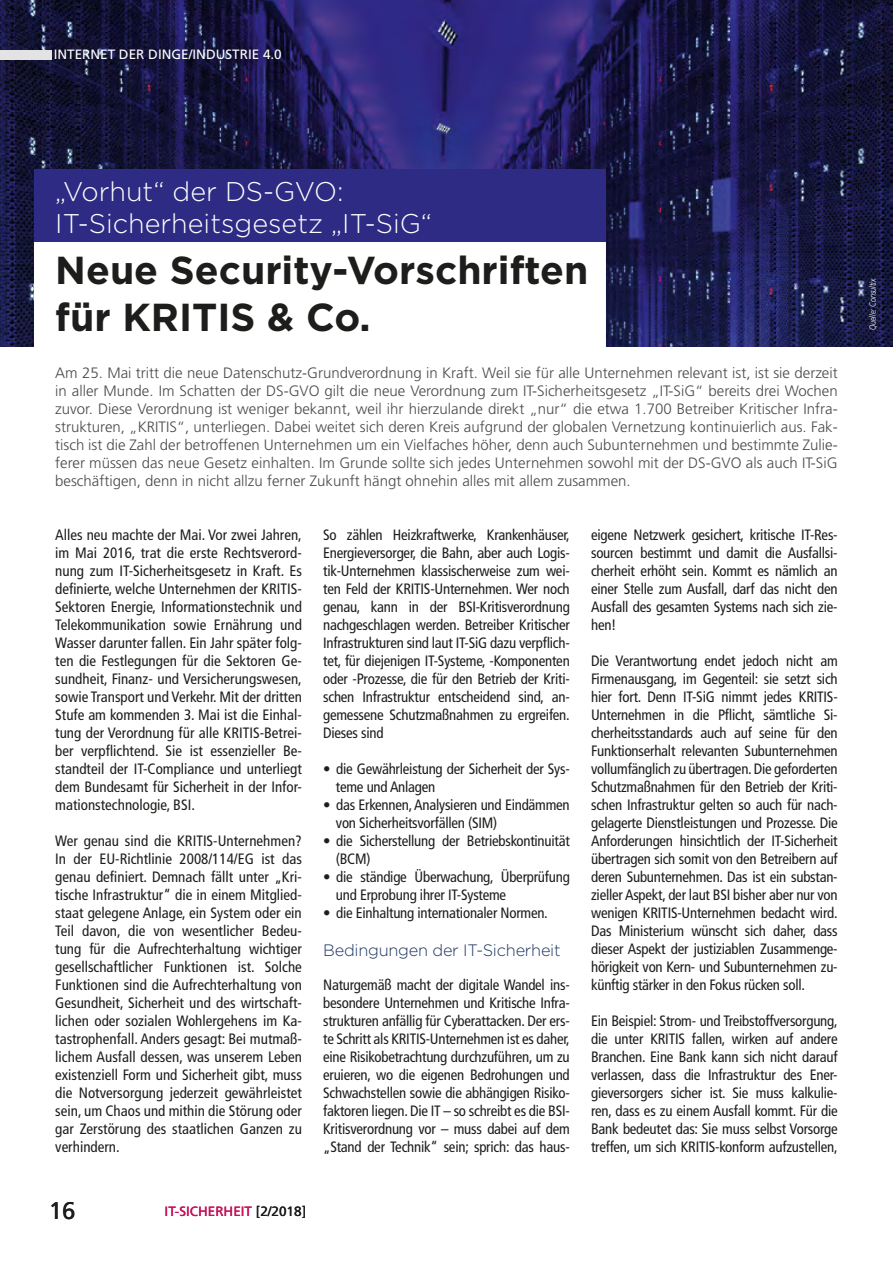
<style>
.page{position:relative;width:893px;height:1263px;background:#fff}
.page>*{position:absolute;margin:0;border:0;box-sizing:border-box;transform-origin:0 0}
.t1{font:700 39px/46.8px "Gotham";color:#1d1d1b}
.t2{font:300 27px/32.4px "Gotham";color:#fff}
.t3{font:24px "Frutiger LT";color:#1d1d1b}
.t4{font:300 16.5px "Gotham";letter-spacing:-.015em;color:#1d3661}
.t5{font:condensed 15px/18px "Frutiger LT";letter-spacing:-.015em;color:#1d1d1b;text-align:justify}
.t6{font:300 15px/18px "Frutiger LT";color:#4a4a49;text-align:justify}
.t7{font:13.5px "Frutiger LT";color:#fff}
.t8{font:13.5px "Frutiger LT";color:#c7135d}
.t9{font:italic 300 9px "Frutiger";color:#fff;scale:.8 1}
.s1{font-family:"Frutiger LT Std"}
.s2{color:#1d1d1b}
</style>
<div class="page">
<img style="left:0;top:0;width:893px;height:347px">
<div style="left:34px;top:210px;width:572px;height:273px;background:#fff;border-radius:2px"></div>
<div style="left:34px;top:170px;width:572px;height:72px;background:#2e2b85"></div>
<div style="left:0;top:50px;width:51px;height:10px;background:#e3e3e3"></div>
<p class="t7" style="left:54px;top:47px;width:230px">INTERNET DER DINGE/INDUSTRIE 4.0</p>
<h2 class="t2" style="left:55px;top:174px;width:378px">„Vorhut“ der DS-GVO:<br>IT-Sicherheitsgesetz „IT-SiG“</h2>
<h1 class="t1" style="left:55px;top:247px;width:535px">Neue Security-Vorschriften für KRITIS &amp; Co.</h1>
<p class="t6" style="left:55px;top:364px;width:784px">Am 25. Mai tritt die neue Datenschutz-Grundverordnung in Kraft. Weil sie für alle Unternehmen relevant ist, ist sie derzeit in aller Munde. Im Schatten der DS-GVO gilt die neue Verordnung zum IT-Sicherheitsgesetz „IT-SiG“ bereits drei Wochen zuvor. Diese Verordnung ist weniger bekannt, weil ihr hierzulande direkt „nur“ die etwa 1.700 Betreiber Kritischer Infra&shy;strukturen, „KRITIS“, unterliegen. Dabei weitet sich deren Kreis aufgrund der globalen Vernetzung kontinuierlich aus. Fak&shy;tisch ist die Zahl der betroffenen Unternehmen um ein Vielfaches höher, denn auch Subunternehmen und bestimmte Zulie&shy;ferer müssen das neue Gesetz einhalten. Im Grunde sollte sich jedes Unternehmen sowohl mit der DS-GVO als auch IT-SiG beschäftigen, denn in nicht allzu ferner Zukunft hängt ohnehin alles mit allem zusammen.</p>
<p class="t5" style="left:55px;top:526px;width:248px">Alles neu machte der Mai. Vor zwei Jahren, im Mai 2016, trat die erste Rechtsverord&shy;nung zum IT-Sicherheitsgesetz in Kraft. Es definierte, welche Unternehmen der KRITIS-Sektoren Energie, Informationstechnik und Telekommunikation sowie Ernährung und Wasser darunter fallen. Ein Jahr später folg&shy;ten die Festlegungen für die Sektoren Ge&shy;sundheit, Finanz- und Versicherungswesen, sowie Transport und Verkehr. Mit der dritten Stufe am kommenden 3. Mai ist die Einhal&shy;tung der Verordnung für alle KRITIS-Betrei&shy;ber verpflichtend. Sie ist essenzieller Be&shy;standteil der IT-Compliance und unterliegt dem Bundesamt für Sicherheit in der Infor&shy;mationstechnologie, BSI.</p>
<p class="t5" style="left:55px;top:832px;width:248px">Wer genau sind die KRITIS-Unternehmen?<br>In der EU-Richtlinie 2008/114/EG ist das genau definiert. Demnach fällt unter „Kri&shy;tische Infrastruktur“ die in einem Mitglied&shy;staat gelegene Anlage, ein System oder ein Teil davon, die von wesentlicher Bedeu&shy;tung für die Aufrechterhaltung wichtiger gesellschaftlicher Funktionen ist. Solche Funktionen sind die Aufrechterhaltung von Gesundheit, Sicherheit und des wirtschaft&shy;lichen oder sozialen Wohlergehens im Ka&shy;tastrophenfall. Anders gesagt: Bei mutmaß&shy;lichem Ausfall dessen, was unserem Leben existenziell Form und Sicherheit gibt, muss die Notversorgung jederzeit gewährleistet sein, um Chaos und mithin die Störung oder gar Zerstörung des staatlichen Ganzen zu verhindern.</p>
<p class="t5" style="left:323px;top:526px;width:248px">So zählen Heizkraftwerke, Krankenhäuser, Energieversorger, die Bahn, aber auch Logis&shy;tik-Unternehmen klassischerweise zum wei&shy;ten Feld der KRITIS-Unternehmen. Wer noch genau, kann in der BSI-Kritisverordnung nachgeschlagen werden. Betreiber Kritischer Infrastrukturen sind laut IT-SiG dazu verpflich&shy;tet, für diejenigen IT-Systeme, -Komponenten oder -Prozesse, die für den Betrieb der Kriti&shy;schen Infrastruktur entscheidend sind, an&shy;gemessene Schutzmaßnahmen zu ergreifen.<br>Dieses sind</p>
<p class="t5" style="left:336px;top:760px;width:235px;text-indent:-13px"><span class="s1">•</span> die Gewährleistung der Sicherheit der Sys&shy;teme und Anlagen</p>
<p class="t5" style="left:336px;top:796px;width:235px;text-indent:-13px"><span class="s1">•</span> das Erkennen, Analysieren und Eindämmen von Sicherheitsvorfällen (SIM)</p>
<p class="t5" style="left:336px;top:832px;width:235px;text-indent:-13px"><span class="s1">•</span> die Sicherstellung der Betriebskontinuität (BCM)</p>
<p class="t5" style="left:336px;top:868px;width:235px;text-indent:-13px"><span class="s1">•</span> die ständige Überwachung, Überprüfung und Erprobung ihrer IT-Systeme</p>
<p class="t5" style="left:323px;top:904px;width:226px"><span class="s1">•</span> die Einhaltung internationaler Normen.</p>
<p class="t4" style="left:323px;top:940px;width:239px">Bedingungen der IT-Sicherheit</p>
<p class="t5" style="left:323px;top:976px;width:248px">Naturgemäß macht der digitale Wandel ins&shy;besondere Unternehmen und Kritische Infra&shy;strukturen anfällig für Cyberattacken. Der ers&shy;te Schritt als KRITIS-Unternehmen ist es daher, eine Risikobetrachtung durchzuführen, um zu eruieren, wo die eigenen Bedrohungen und Schwachstellen sowie die abhängigen Risiko&shy;faktoren liegen. Die IT – so schreibt es die BSI-Kritisverordnung vor – muss dabei auf dem „Stand der Technik“ sein; sprich: das haus-</p>
<h3 class="t3" style="left:49px;top:1197px;width:28px">16</h3>
<p class="t8" style="left:165px;top:1203px;width:143px">IT-SICHERHEIT <span class="s2">[2/2018]</span></p>
<p class="t5" style="left:591px;top:526px;width:248px">eigene Netzwerk gesichert, kritische IT-Res&shy;sourcen bestimmt und damit die Ausfallsi&shy;cherheit erhöht sein. Kommt es nämlich an einer Stelle zum Ausfall, darf das nicht den Ausfall des gesamten Systems nach sich zie&shy;hen!</p>
<p class="t5" style="left:591px;top:652px;width:248px">Die Verantwortung endet jedoch nicht am Firmenausgang, im Gegenteil: sie setzt sich hier fort. Denn IT-SiG nimmt jedes KRITIS-Unternehmen in die Pflicht, sämtliche Si&shy;cherheitsstandards auch auf seine für den Funktionserhalt relevanten Subunternehmen vollumfänglich zu übertragen. Die geforderten Schutzmaßnahmen für den Betrieb der Kriti&shy;schen Infrastruktur gelten so auch für nach&shy;gelagerte Dienstleistungen und Prozesse. Die Anforderungen hinsichtlich der IT-Sicherheit übertragen sich somit von den Betreibern auf deren Subunternehmen. Das ist ein substan&shy;zieller Aspekt, der laut BSI bisher aber nur von wenigen KRITIS-Unternehmen bedacht wird.<br>Das Ministerium wünscht sich daher, dass dieser Aspekt der justiziablen Zusammenge&shy;hörigkeit von Kern- und Subunternehmen zu&shy;künftig stärker in den Fokus rücken soll.</p>
<p class="t5" style="left:591px;top:1012px;width:248px">Ein Beispiel: Strom- und Treibstoffversorgung, die unter KRITIS fallen, wirken auf andere Branchen. Eine Bank kann sich nicht darauf verlassen, dass die Infrastruktur des Ener&shy;gieversorgers sicher ist. Sie muss kalkulie&shy;ren, dass es zu einem Ausfall kommt. Für die Bank bedeutet das: Sie muss selbst Vorsorge treffen, um sich KRITIS-konform aufzustellen,</p>
<p class="t9" style="left:868px;top:330px;width:67px;rotate:-90deg">Quelle: Consultix</p>
</div>
